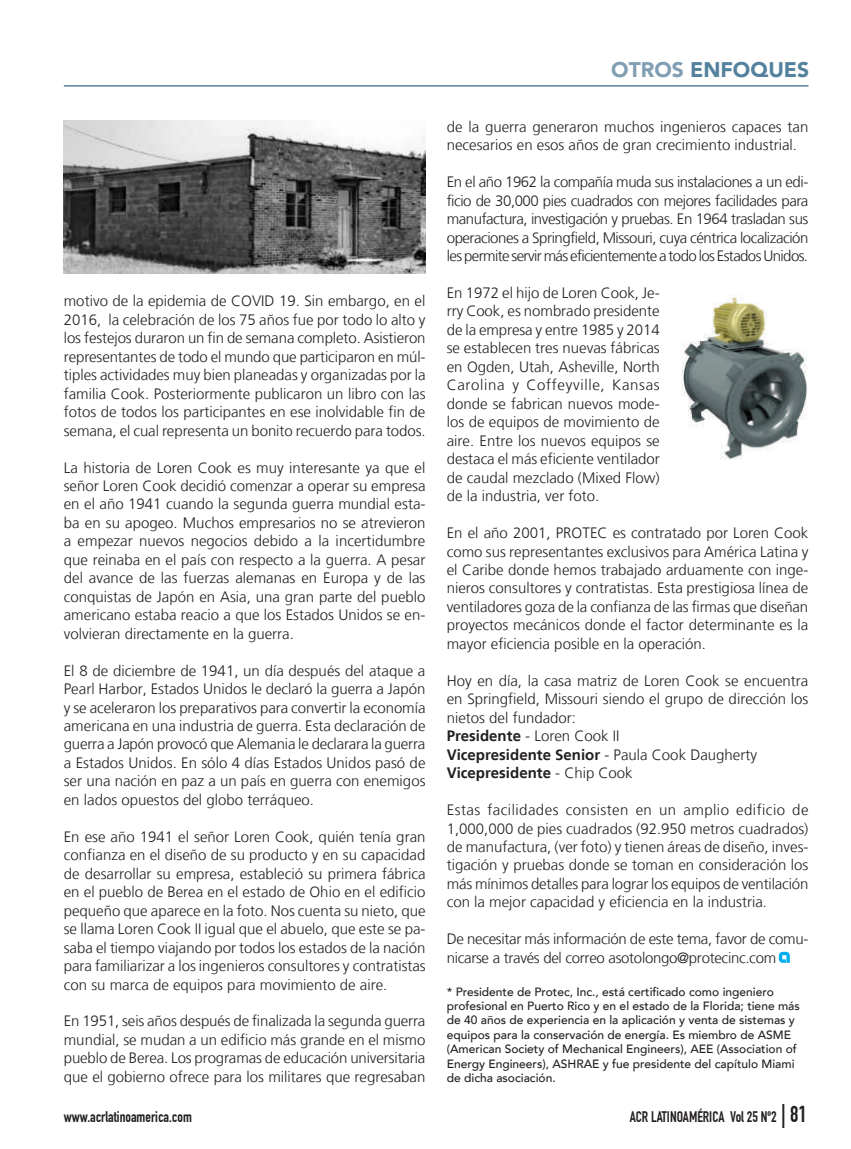
<style>
.page{position:relative;width:851px;height:1149px;background:#fff}
.page>*{position:absolute;margin:0;border:0;box-sizing:border-box;transform-origin:0 0}
.t1{font:900 21px "Avenir LT Std";color:#54819d}
.t2{font:300 15px/18.5px "Frutiger LT";color:#231f20;text-align:justify}
.t3{font:300 15px/18.5px "Frutiger LT";letter-spacing:-.02em;color:#231f20}
.t4{font:15px "DIN Engschrift Std";color:#231f20}
.t5{font:500 12px/14.4px "Avenir LT";color:#231f20}
.s1{color:#829eb3}
.s2{font-weight:700}
.s3{font-size:24px}
.s4{font-size:22.5px}
</style>
<div class="page">
<hr style="left:64px;top:85px;width:744px;height:2px;background:#54819d">
<svg style="left:778px;top:951px;width:11px;height:11px"></svg>
<img style="left:681px;top:294px;width:126px;height:165px">
<img style="left:64px;top:120px;width:361px;height:154px">
<p class="t2" style="left:64px;top:292px;width:363px">motivo de la epidemia de COVID 19. Sin embargo, en el 2016, la celebración de los 75 años fue por todo lo alto y los festejos duraron un fin de semana completo. Asistieron representantes de todo el mundo que participaron en múl&shy;tiples actividades muy bien planeadas y organizadas por la familia Cook. Posteriormente publicaron un libro con las fotos de todos los participantes en ese inolvidable fin de semana, el cual representa un bonito recuerdo para todos.</p>
<p class="t2" style="left:64px;top:458px;width:363px">La historia de Loren Cook es muy interesante ya que el señor Loren Cook decidió comenzar a operar su empresa en el año 1941 cuando la segunda guerra mundial esta&shy;ba en su apogeo. Muchos empresarios no se atrevieron a empezar nuevos negocios debido a la incertidumbre que reinaba en el país con respecto a la guerra. A pesar del avance de las fuerzas alemanas en Europa y de las conquistas de Japón en Asia, una gran parte del pueblo americano estaba reacio a que los Estados Unidos se en&shy;volvieran directamente en la guerra.</p>
<p class="t2" style="left:64px;top:661px;width:363px">El 8 de diciembre de 1941, un día después del ataque a Pearl Harbor, Estados Unidos le declaró la guerra a Japón y se aceleraron los preparativos para convertir la economía americana en una industria de guerra. Esta declaración de guerra a Japón provocó que Alemania le declarara la guerra a Estados Unidos. En sólo 4 días Estados Unidos pasó de ser una nación en paz a un país en guerra con enemigos en lados opuestos del globo terráqueo.</p>
<p class="t2" style="left:64px;top:827px;width:363px">En ese año 1941 el señor Loren Cook, quién tenía gran confianza en el diseño de su producto y en su capacidad de desarrollar su empresa, estableció su primera fábrica en el pueblo de Berea en el estado de Ohio en el edificio pequeño que aparece en la foto. Nos cuenta su nieto, que se llama Loren Cook II igual que el abuelo, que este se pa&shy;saba el tiempo viajando por todos los estados de la nación para familiarizar a los ingenieros consultores y contratistas con su marca de equipos para movimiento de aire.</p>
<p class="t2" style="left:64px;top:1011px;width:363px">En 1951, seis años después de finalizada la segunda guerra mundial, se mudan a un edificio más grande en el mismo pueblo de Berea. Los programas de educación universitaria que el gobierno ofrece para los militares que regresaban</p>
<h1 class="t1" style="left:611px;top:57px;width:199px"><span class="s1">OTROS</span> ENFOQUES</h1>
<p class="t2" style="left:446px;top:118px;width:363px">de la guerra generaron muchos ingenieros capaces tan necesarios en esos años de gran crecimiento industrial.</p>
<p class="t2" style="left:446px;top:173px;width:363px">En el año 1962 la compañía muda sus instalaciones a un edi&shy;ficio de 30,000 pies cuadrados con mejores facilidades para manufactura, investigación y pruebas. En 1964 trasladan sus operaciones a Springfield, Missouri, cuya céntrica localización les permite servir más eficientemente a todo los Estados Unidos.</p>
<p class="t2" style="left:446px;top:284px;width:214px">En 1972 el hijo de Loren Cook, Je&shy;rry Cook, es nombrado presidente de la empresa y entre 1985 y 2014 se establecen tres nuevas fábricas en Ogden, Utah, Asheville, North Carolina y Coffeyville, Kansas donde se fabrican nuevos mode&shy;los de equipos de movimiento de aire. Entre los nuevos equipos se destaca el más eficiente ventilador de caudal mezclado (Mixed Flow) de la industria, ver foto.</p>
<p class="t2" style="left:446px;top:523px;width:363px">En el año 2001, PROTEC es contratado por Loren Cook como sus representantes exclusivos para América Latina y el Caribe donde hemos trabajado arduamente con inge&shy;nieros consultores y contratistas. Esta prestigiosa línea de ventiladores goza de la confianza de las firmas que diseñan proyectos mecánicos donde el factor determinante es la mayor eficiencia posible en la operación.</p>
<p class="t2" style="left:446px;top:671px;width:363px;text-align:left">Hoy en día, la casa matriz de Loren Cook se encuentra en Springfield, Missouri siendo el grupo de dirección los nietos del fundador:<br><span class="s2">Presidente</span> - Loren Cook II<br><span class="s2">Vicepresidente Senior</span> - Paula Cook Daugherty <span class="s2">Vicepresidente</span> - Chip Cook</p>
<p class="t2" style="left:446px;top:800px;width:363px">Estas facilidades consisten en un amplio edificio de 1,000,000 de pies cuadrados (92.950 metros cuadrados) de manufactura, (ver foto) y tienen áreas de diseño, inves&shy;tigación y pruebas donde se toman en consideración los más mínimos detalles para lograr los equipos de ventilación con la mejor capacidad y eficiencia en la industria.</p>
<p class="t3" style="left:446px;top:929px;width:363px">De necesitar más información de este tema, favor de comu&shy;nicarse a través del correo asotolongo@protecinc.com</p>
<p class="t5" style="left:446px;top:984px;width:354px">* Presidente de Protec, Inc., está certificado como ingeniero profesional en Puerto Rico y en el estado de la Florida; tiene más de 40 años de experiencia en la aplicación y venta de sistemas y equipos para la conservación de energía. Es miembro de ASME (American Society of Mechanical Engineers), AEE (Association of Energy Engineers), ASHRAE y fue presidente del capítulo Miami de dicha asociación.</p>
<p class="t4" style="left:64px;top:1107px;width:130px">www.acrlatinoamerica.com</p>
<p class="t4" style="left:629px;top:1107px;width:178px">ACR LATINOAMÉRICA Vol 25 Nº2 <span class="s3">|</span> <span class="s4">81</span></p>
</div>
